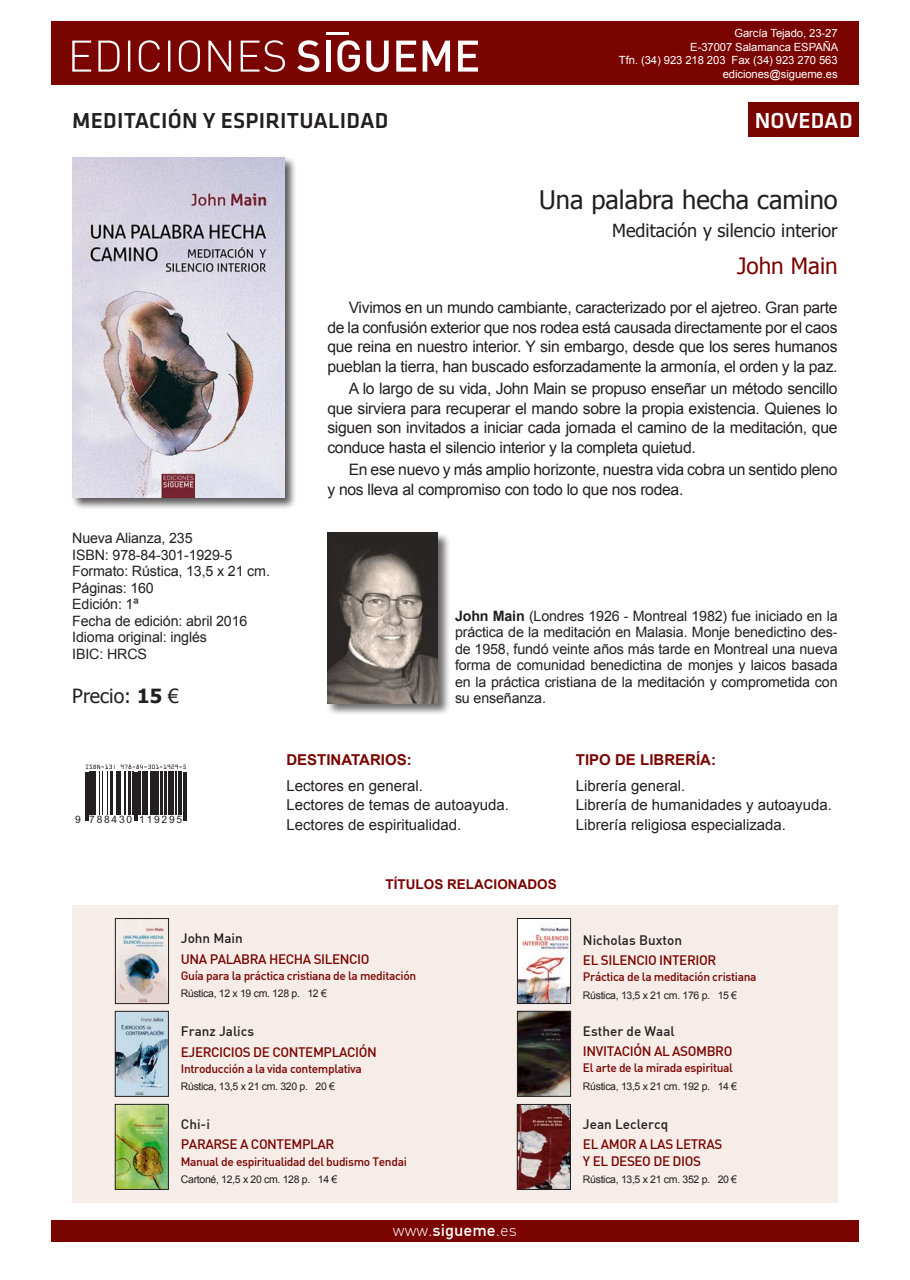
<style>
.page{position:relative;width:910px;height:1280px;background:#fff}
.page>*{position:absolute;margin:0;border:0;box-sizing:border-box;transform-origin:0 0}
.t1{font:25.5px "Tahoma";color:#231f20}
.t2{font:500 22.5px "Klavika";letter-spacing:.01em;color:#231f20}
.t3{font:22.5px "Tahoma";color:#790400}
.t4{font:500 22.5px "Klavika";letter-spacing:.01em;color:#fff}
.t5{font:19.5px "Tahoma";color:#231f20}
.t6{font:18px "Tahoma";color:#231f20}
.t7{font:300 16.5px "DIN";color:#fff}
.t8{font:15.75px/19.5px "Arial";letter-spacing:-.02em;color:#231f20;text-align:justify}
.t9{font:15px/19.5px "Arial";color:#231f20}
.t10{font:700 15px "Arial";color:#790400}
.t11{font:14.25px/16.5px "Arial";letter-spacing:-.01em;color:#231f20}
.t12{font:500 13.5px/16.5px "DIN";letter-spacing:-.03em;color:#790400}
.t13{font:500 13.5px "DIN";color:#231f20}
.t14{font:700 13.5px "Arial";color:#790400}
.t15{font:500 12px "DIN";letter-spacing:-.03em;color:#790400}
.t16{font:11.25px/13.5px "Arial";letter-spacing:-.005em;color:#fff;text-align:right}
.t17{font:10.5px "Arial";letter-spacing:-.03em;color:#231f20}
.t18{font:10.2px "Arial";letter-spacing:.17em;color:#231f20}
.s1{font-weight:700}
.s2{font-weight:500}
</style>
<div class="page">
<div style="left:51px;top:21px;width:808px;height:64px;background:#790400"></div>
<hr style="left:326px;top:32px;width:23px;height:3px;background:#fff">
<svg style="left:297px;top:40px;width:22px;height:32px"></svg>
<hr style="left:326px;top:41px;width:4px;height:31px;background:#fff">
<svg style="left:337px;top:40px;width:23px;height:32px"></svg>
<svg style="left:366px;top:41px;width:23px;height:31px"></svg>
<svg style="left:396px;top:41px;width:20px;height:31px"></svg>
<svg style="left:423px;top:41px;width:27px;height:31px"></svg>
<svg style="left:458px;top:41px;width:20px;height:31px"></svg>
<svg style="left:72px;top:40px;width:213px;height:32px"></svg>
<div style="left:51px;top:1220px;width:808px;height:22px;background:#790400"></div>
<div style="left:72px;top:905px;width:766px;height:297px;background:#f6ece8"></div>
<div style="left:748px;top:102px;width:111px;height:34px;background:#790400"></div>
<div style="left:71px;top:156px;width:226px;height:355px;background:#231f20;opacity:.75"></div>
<img style="left:72px;top:157px;width:212px;height:340px">
<div style="left:326px;top:532px;width:125px;height:184px;background:#231f20;opacity:.75"></div>
<img style="left:327px;top:533px;width:111px;height:170px">
<img style="left:117px;top:1013px;width:49px;height:81px">
<div style="left:115px;top:1011px;width:53px;height:85px;border:1px solid #231f20"></div>
<img style="left:117px;top:1106px;width:49px;height:81px">
<div style="left:115px;top:1104px;width:53px;height:85px;border:1px solid #231f20"></div>
<img style="left:117px;top:927px;width:50px;height:75px">
<div style="left:115px;top:918px;width:54px;height:86px;border:1px solid #231f20"></div>
<img style="left:519px;top:1013px;width:50px;height:81px">
<div style="left:517px;top:1011px;width:54px;height:85px;border:1px solid #231f20"></div>
<img style="left:519px;top:920px;width:50px;height:81px">
<div style="left:517px;top:918px;width:54px;height:85px;border:1px solid #231f20"></div>
<img style="left:519px;top:1106px;width:49px;height:81px">
<div style="left:517px;top:1104px;width:53px;height:85px;border:1px solid #231f20"></div>
<svg style="left:86px;top:765px;width:29px;height:4px"></svg>
<svg style="left:121px;top:765px;width:65px;height:4px"></svg>
<hr style="left:85px;top:772px;width:1px;height:48px;background:#231f20">
<hr style="left:87px;top:772px;width:1px;height:48px;background:#231f20">
<hr style="left:89px;top:772px;width:4px;height:43px;background:#231f20">
<hr style="left:94px;top:772px;width:2px;height:43px;background:#231f20">
<hr style="left:99px;top:772px;width:1px;height:43px;background:#231f20">
<hr style="left:102px;top:772px;width:1px;height:43px;background:#231f20">
<hr style="left:107px;top:772px;width:1px;height:43px;background:#231f20">
<hr style="left:110px;top:772px;width:1px;height:43px;background:#231f20">
<hr style="left:112px;top:772px;width:1px;height:43px;background:#231f20">
<hr style="left:116px;top:772px;width:2px;height:43px;background:#231f20">
<hr style="left:119px;top:772px;width:1px;height:43px;background:#231f20">
<hr style="left:125px;top:772px;width:1px;height:43px;background:#231f20">
<hr style="left:129px;top:772px;width:2px;height:43px;background:#231f20">
<hr style="left:132px;top:772px;width:1px;height:43px;background:#231f20">
<hr style="left:134px;top:772px;width:1px;height:48px;background:#231f20">
<hr style="left:136px;top:772px;width:1px;height:48px;background:#231f20">
<hr style="left:138px;top:772px;width:3px;height:43px;background:#231f20">
<hr style="left:143px;top:772px;width:2px;height:43px;background:#231f20">
<hr style="left:146px;top:772px;width:2px;height:43px;background:#231f20">
<hr style="left:150px;top:772px;width:2px;height:43px;background:#231f20">
<hr style="left:153px;top:772px;width:3px;height:43px;background:#231f20">
<hr style="left:158px;top:772px;width:1px;height:43px;background:#231f20">
<hr style="left:161px;top:772px;width:2px;height:43px;background:#231f20">
<hr style="left:164px;top:772px;width:2px;height:43px;background:#231f20">
<hr style="left:168px;top:772px;width:3px;height:43px;background:#231f20">
<hr style="left:172px;top:772px;width:2px;height:43px;background:#231f20">
<hr style="left:176px;top:772px;width:1px;height:43px;background:#231f20">
<hr style="left:179px;top:772px;width:3px;height:43px;background:#231f20">
<hr style="left:183px;top:772px;width:1px;height:48px;background:#231f20">
<hr style="left:185px;top:772px;width:1px;height:48px;background:#231f20">
<h2 class="t2" style="left:72px;top:108px;width:318px">MEDITACIÓN Y ESPIRITUALIDAD</h2>
<p class="t16" style="left:619px;top:26px;width:221px">García Tejado, 23-27<br>E-37007 Salamanca ESPAÑA<br>Tfn. (34) 923 218 203 Fax (34) 923 270 563 ediciones@sigueme.es</p>
<h2 class="t4" style="left:755px;top:108px;width:99px">NOVEDAD</h2>
<h1 class="t1" style="left:539px;top:182px;width:300px">Una palabra hecha camino</h1>
<p class="t6" style="left:612px;top:219px;width:227px">Meditación y silencio interior</p>
<h2 class="t3" style="left:737px;top:251px;width:102px">John Main</h2>
<p class="t11" style="left:72px;top:530px;width:199px">Nueva Alianza, 235<br>ISBN: 978-84-301-1929-5<br>Formato: Rústica, 13,5 x 21 cm.<br>Páginas: 160<br>Edición: 1ª<br>Fecha de edición: abril 2016<br>Idioma original: inglés<br>IBIC: HRCS</p>
<p class="t5" style="left:72px;top:683px;width:108px">Precio: <span class="s1">15</span> €</p>
<p class="t8" style="left:327px;top:298px;width:512px;text-indent:21px">Vivimos en un mundo cambiante, caracterizado por el ajetreo. Gran parte de la confusión exterior que nos rodea está causada directamente por el caos que reina en nuestro interior. Y sin embargo, desde que los seres humanos pueblan la tierra, han buscado esforzadamente la armonía, el orden y la paz.</p>
<p class="t8" style="left:327px;top:379px;width:512px;text-indent:21px">A lo largo de su vida, John Main se propuso enseñar un método sencillo que sirviera para recuperar el mando sobre la propia existencia. Quienes lo siguen son invitados a iniciar cada jornada el camino de la meditación, que conduce hasta el silencio interior y la completa quietud.</p>
<p class="t8" style="left:327px;top:460px;width:512px;text-indent:21px">En ese nuevo y más amplio horizonte, nuestra vida cobra un sentido pleno y nos lleva al compromiso con todo lo que nos rodea.</p>
<p class="t11" style="left:455px;top:607px;width:384px;text-align:justify"><span class="s1">John Main</span> (Londres 1926 - Montreal 1982) fue iniciado en la práctica de la meditación en Malasia. Monje benedictino des&shy;de 1958, fundó veinte años más tarde en Montreal una nueva forma de comunidad benedictina de monjes y laicos basada en la práctica cristiana de la meditación y comprometida con su enseñanza.</p>
<p class="t18" style="left:75px;top:813px;width:108px">9 788430 119295</p>
<p class="t10" style="left:286px;top:750px;width:127px">DESTINATARIOS :</p>
<p class="t9" style="left:286px;top:776px;width:224px">Lectores en general.<br>Lectores de temas de autoayuda.<br>Lectores de espiritualidad.</p>
<p class="t14" style="left:386px;top:876px;width:162px">Títulos RELACIONADOS</p>
<p class="t10" style="left:576px;top:750px;width:142px">TIPO DE LIBRERÍA:</p>
<p class="t9" style="left:576px;top:776px;width:257px">Librería general.<br>Librería de humanidades y autoayuda.<br>Librería religiosa especializada.</p>
<p class="t13" style="left:181px;top:930px;width:63px">John Main</p>
<p class="t12" style="left:181px;top:950px;width:190px">Una palabra hecha silencio</p>
<p class="t15" style="left:181px;top:968px;width:237px">Guía para la práctica cristiana de la meditación</p>
<p class="t17" style="left:181px;top:987px;width:148px">Rústica, 12 x 19 cm. 128 p. 12 €</p>
<p class="t13" style="left:181px;top:1022px;width:75px">Franz Jalics</p>
<p class="t12" style="left:181px;top:1043px;width:197px">Ejercicios de contemplación</p>
<p class="t15" style="left:181px;top:1061px;width:183px">I ntroducción a la vida contemplativa</p>
<p class="t17" style="left:181px;top:1079px;width:156px">Rústica, 13,5 x 21 cm. 320 p. 20 €</p>
<p class="t13" style="left:181px;top:1115px;width:30px">Chi-i</p>
<p class="t12" style="left:181px;top:1136px;width:155px">Pararse a contemplar</p>
<p class="t15" style="left:181px;top:1154px;width:227px">Manual de espiritualidad del budismo Tendai</p>
<p class="t17" style="left:181px;top:1172px;width:158px">Cartoné, 12,5 x 20 cm. 128 p. 14 €</p>
<p class="t7" style="left:393px;top:1220px;width:126px">www.<span class="s2">sigueme</span>.es</p>
<p class="t13" style="left:583px;top:931px;width:101px">N icholas Buxton</p>
<p class="t12" style="left:583px;top:951px;width:135px">El silencio interior</p>
<p class="t15" style="left:583px;top:969px;width:175px">Práctica de la meditación cristiana</p>
<p class="t17" style="left:583px;top:988px;width:156px">Rústica, 13,5 x 21 cm. 176 p. 15 €</p>
<p class="t13" style="left:583px;top:1022px;width:93px">Esther de Waal</p>
<p class="t12" style="left:583px;top:1042px;width:151px">I nvitación al asomb ro</p>
<p class="t15" style="left:583px;top:1060px;width:151px">El arte de la mirada espiritual</p>
<p class="t17" style="left:583px;top:1079px;width:156px">Rústica, 13,5 x 21 cm. 192 p. 14 €</p>
<p class="t13" style="left:583px;top:1115px;width:87px">Jean Leclercq</p>
<p class="t12" style="left:583px;top:1135px;width:141px">El amor a las letras y el deseo de Dios</p>
<p class="t17" style="left:583px;top:1172px;width:156px">Rústica, 13,5 x 21 cm. 352 p. 20 €</p>
</div>
